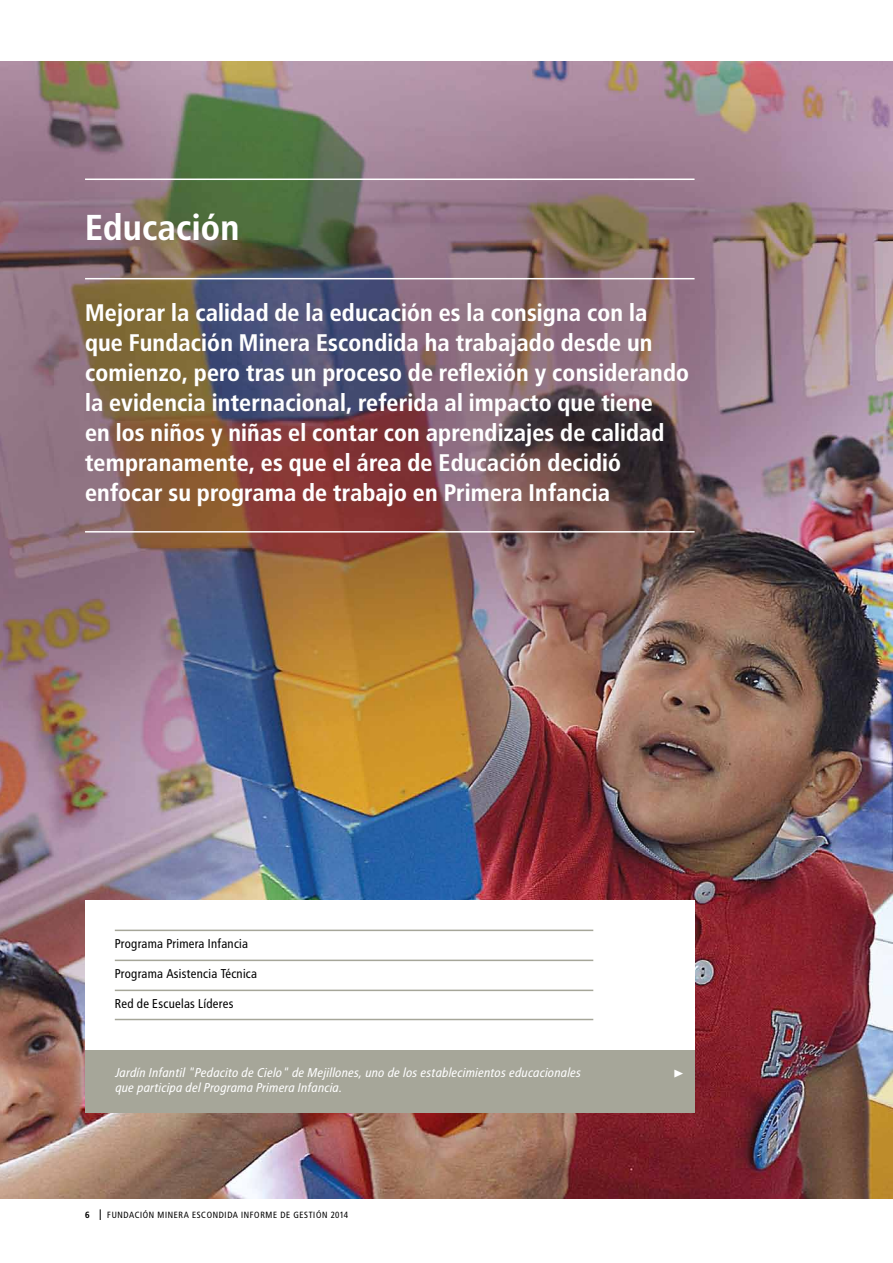
<style>
.page{position:relative;width:893px;height:1263px;background:#fff}
.page>*{position:absolute;margin:0;border:0;box-sizing:border-box;transform-origin:0 0}
.t1{font:700 36px "Transit";letter-spacing:-.015em;color:#fff}
.t2{font:700 24px/30px "Transit";letter-spacing:-.015em;color:#fff}
.t3{font:700 19.5px "Transit";color:#fff}
.t4{font:italic 12.75px/15px "Transit";letter-spacing:-.015em;color:#fff}
.t5{font:12.75px "Transit";letter-spacing:-.015em;color:#000}
.t6{font:9px "Transit";letter-spacing:.03em;color:#000}
.t7{font:700 9px "Transit";color:#000}
</style>
<div class="page">
<img style="left:0;top:62px;width:893px;height:1136px">
<div style="left:85px;top:900px;width:609px;height:150px;background:#fff"></div>
<hr style="left:85px;top:178px;width:609px;height:2px;background:#fff">
<hr style="left:85px;top:278px;width:609px;height:1px;background:#fff">
<hr style="left:85px;top:531px;width:609px;height:1px;background:#fff">
<div style="left:85px;top:1050px;width:609px;height:63px;background:#a6a699"></div>
<hr style="left:115px;top:929px;width:478px;height:2px;background:#a6a699">
<hr style="left:115px;top:959px;width:478px;height:2px;background:#a6a699">
<hr style="left:115px;top:989px;width:478px;height:2px;background:#a6a699">
<hr style="left:115px;top:1019px;width:478px;height:1px;background:#a6a699">
<h1 class="t1" style="left:85px;top:206px;width:157px">Educación</h1>
<p class="t2" style="left:85px;top:298px;width:606px">Mejorar la calidad de la educación es la consigna con la que Fundación Minera Escondida ha trabajado desde un comienzo, pero tras un proceso de reflexión y considerando la evidencia internacional, referida al impacto que tiene<br>en los niños y niñas el contar con aprendizajes de calidad tempranamente, es que el área de Educación decidió enfocar su programa de trabajo en Primera Infancia</p>
<p class="t5" style="left:115px;top:936px;width:135px">Programa Primera Infancia</p>
<p class="t5" style="left:115px;top:966px;width:144px">Programa Asistencia Técnica</p>
<p class="t5" style="left:115px;top:996px;width:121px">Red de Escuelas Líderes</p>
<p class="t4" style="left:115px;top:1065px;width:468px">Jardín Infantil "Pedacito de Cielo" de Mejillones, uno de los establecimientos educacionales que participa del Programa Primera Infancia.</p>
<p class="t7" style="left:85px;top:1209px;width:6px">6</p>
<p class="t6" style="left:107px;top:1209px;width:243px">FUNDACIÓN MINERA ESCONDIDA INFORME DE GESTIÓN 2014</p>
<p class="t3" style="left:692px;top:1068px;width:13px;rotate:90deg">Þ</p>
</div>
